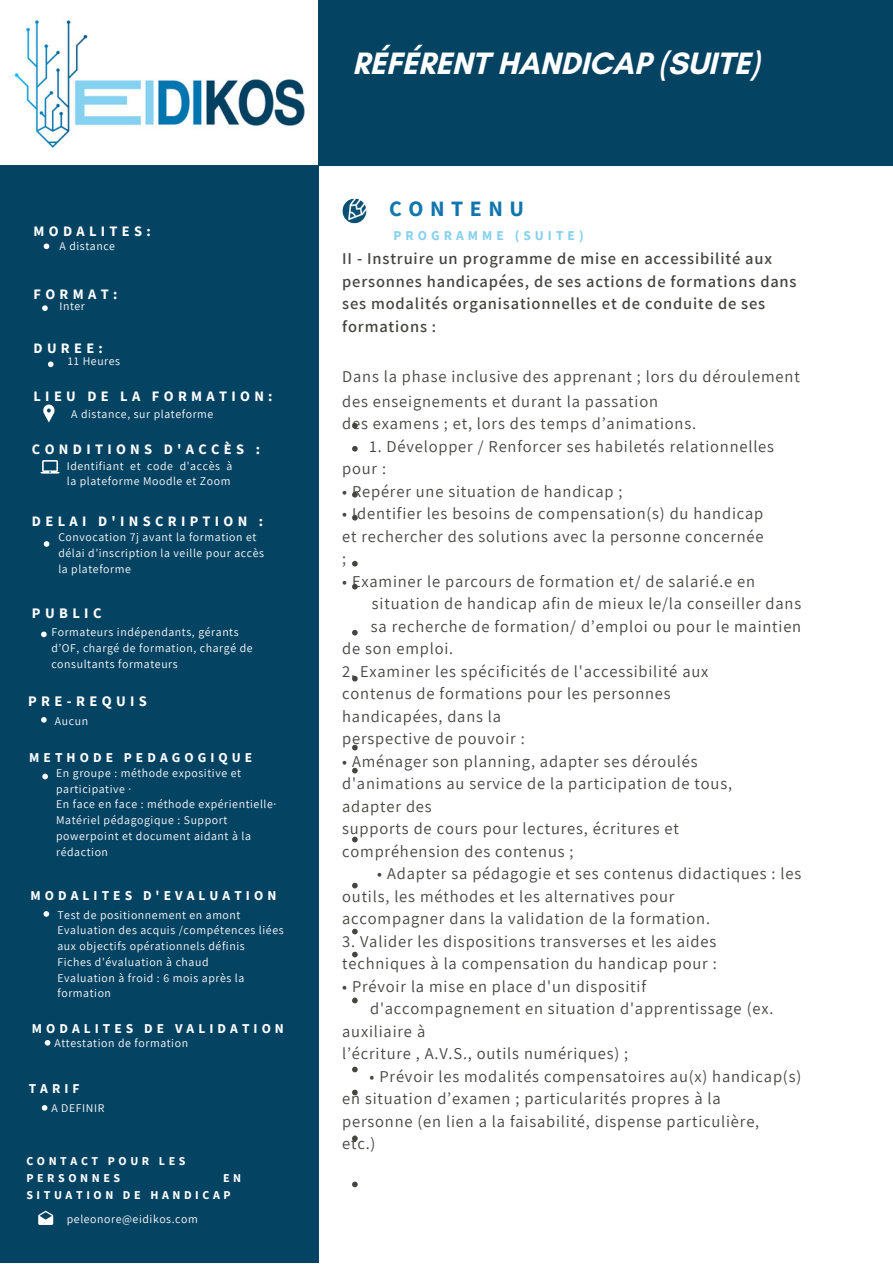
<style>
.page{position:relative;width:893px;height:1264px;background:#fff}
.page>*{position:absolute;margin:0;border:0;box-sizing:border-box;transform-origin:0 0}
.t1{font:700 31.5px "Glacial Indifference";color:#fff}
.t2{font:700 21.9px "Source Sans Pro";letter-spacing:.3em;color:#1176b0}
.t3{font:16.5px "Assistant";letter-spacing:.05em;color:#444440}
.t4{font:600 16.5px/22.5px "Assistant";letter-spacing:.05em;color:#444440}
.t5{font:700 14.55px "Source Sans Pro";letter-spacing:.3em;color:#fff}
.t6{font:700 14.4px "Source Sans Pro";letter-spacing:.3em;color:#fff}
.t7{font:700 13.5px "Source Sans Pro";letter-spacing:.3em;color:#fff}
.t8{font:700 13.5px "Source Sans Pro";letter-spacing:.3em;color:#86d1f0}
.t9{font:700 12px/16.8px "Source Sans Pro";letter-spacing:.3em;color:#fff}
.t10{font:11.85px/15.8px "Assistant";letter-spacing:.05em;color:#fff}
</style>
<div class="page">
<div style="left:318px;top:0;width:574px;height:165px;background:#054363"></div>
<div style="left:0;top:166px;width:318px;height:1096px;background:#054363"></div>
<svg style="left:43px;top:404px;width:11px;height:18px"></svg>
<svg style="left:40px;top:460px;width:20px;height:13px"></svg>
<svg style="left:38px;top:1210px;width:15px;height:14px"></svg>
<svg style="left:44px;top:541px;width:5px;height:6px"></svg>
<svg style="left:41px;top:717px;width:6px;height:5px"></svg>
<svg style="left:41px;top:631px;width:6px;height:6px"></svg>
<svg style="left:44px;top:243px;width:5px;height:6px"></svg>
<svg style="left:48px;top:361px;width:6px;height:6px"></svg>
<svg style="left:42px;top:305px;width:6px;height:6px"></svg>
<img style="left:14px;top:20px;width:291px;height:128px">
<img style="left:342px;top:198px;width:25px;height:25px;border-radius:13px">
<svg style="left:42px;top:1105px;width:5px;height:5px"></svg>
<svg style="left:42px;top:773px;width:6px;height:6px"></svg>
<svg style="left:44px;top:911px;width:5px;height:5px"></svg>
<svg style="left:45px;top:1040px;width:5px;height:5px"></svg>
<svg style="left:352px;top:423px;width:5px;height:5px"></svg>
<svg style="left:352px;top:446px;width:5px;height:5px"></svg>
<svg style="left:352px;top:492px;width:5px;height:5px"></svg>
<svg style="left:352px;top:515px;width:5px;height:5px"></svg>
<svg style="left:352px;top:561px;width:5px;height:5px"></svg>
<svg style="left:352px;top:584px;width:5px;height:5px"></svg>
<svg style="left:352px;top:630px;width:5px;height:5px"></svg>
<svg style="left:352px;top:676px;width:5px;height:5px"></svg>
<svg style="left:352px;top:744px;width:5px;height:6px"></svg>
<svg style="left:352px;top:767px;width:5px;height:6px"></svg>
<svg style="left:352px;top:836px;width:5px;height:6px"></svg>
<svg style="left:352px;top:882px;width:5px;height:6px"></svg>
<svg style="left:352px;top:928px;width:5px;height:6px"></svg>
<svg style="left:352px;top:951px;width:5px;height:6px"></svg>
<svg style="left:352px;top:997px;width:5px;height:6px"></svg>
<svg style="left:352px;top:1066px;width:5px;height:6px"></svg>
<svg style="left:352px;top:1089px;width:5px;height:6px"></svg>
<svg style="left:352px;top:1135px;width:5px;height:6px"></svg>
<svg style="left:352px;top:1181px;width:5px;height:6px"></svg>
<p class="t6" style="left:34px;top:222px;width:119px">MODALITES:</p>
<p class="t10" style="left:59px;top:238px;width:57px">A distance</p>
<p class="t6" style="left:34px;top:284px;width:85px">FORMAT:</p>
<p class="t10" style="left:59px;top:298px;width:27px">Inter</p>
<p class="t6" style="left:34px;top:338px;width:71px">DUREE:</p>
<p class="t10" style="left:68px;top:352px;width:54px">11 Heures</p>
<p class="t6" style="left:34px;top:387px;width:240px">LIEU DE LA FORMATION:</p>
<p class="t10" style="left:71px;top:405px;width:144px">A distance, sur plateforme</p>
<p class="t6" style="left:32px;top:440px;width:229px">CONDITIONS D'ACCÈS :</p>
<p class="t10" style="left:67px;top:457px;width:167px">Identifiant et code d'accès à la plateforme Moodle et Zoom</p>
<p class="t6" style="left:32px;top:512px;width:233px">DELAI D'INSCRIPTION :</p>
<p class="t10" style="left:58px;top:529px;width:207px">Convocation 7j avant la formation et délai d’inscription la veille pour accès la plateforme</p>
<p class="t5" style="left:32px;top:603px;width:71px">PUBLIC</p>
<p class="t10" style="left:51px;top:624px;width:203px">Formateurs indépendants, gérants d’OF, chargé de formation, chargé de consultants formateurs</p>
<p class="t5" style="left:28px;top:691px;width:120px">PRE-REQUIS</p>
<p class="t10" style="left:55px;top:712px;width:35px">Aucun</p>
<p class="t7" style="left:29px;top:748px;width:224px">METHODE PEDAGOGIQUE</p>
<p class="t10" style="left:56px;top:764px;width:186px">En groupe : méthode expositive et</p>
<p class="t10" style="left:56px;top:780px;width:77px">participative ·</p>
<p class="t10" style="left:56px;top:796px;width:222px">En face en face : méthode expérientielle·<br>Matériel pédagogique : Support</p>
<p class="t10" style="left:56px;top:827px;width:196px">powerpoint et document aidant à la</p>
<p class="t10" style="left:56px;top:843px;width:53px">rédaction</p>
<p class="t7" style="left:31px;top:886px;width:247px">MODALITES D'EVALUATION</p>
<p class="t10" style="left:57px;top:906px;width:228px">Test de positionnement en amont<br>Evaluation des acquis /compétences liées aux objectifs opérationnels définis</p>
<p class="t10" style="left:57px;top:953px;width:153px">Fiches d'évaluation à chaud</p>
<p class="t10" style="left:57px;top:969px;width:188px">Evaluation à froid : 6 mois après la formation</p>
<p class="t7" style="left:32px;top:1019px;width:254px">MODALITES DE VALIDATION</p>
<p class="t10" style="left:54px;top:1035px;width:135px">Attestation de formation</p>
<p class="t7" style="left:29px;top:1080px;width:52px">TARIF</p>
<p class="t10" style="left:51px;top:1100px;width:54px">A DEFINIR</p>
<p class="t9" style="left:26px;top:1152px;width:161px">CONTACT POUR LES</p>
<p class="t9" style="left:26px;top:1169px;width:95px">PERSONNES</p>
<p class="t9" style="left:26px;top:1169px;width:216px;text-indent:197px">E N<br>SITUATION DE HANDICAP</p>
<p class="t10" style="left:67px;top:1210px;width:132px">peleonore@eidikos.com</p>
<p class="t1" style="left:352px;top:44px;width:408px">RÉFÉRENT HANDICAP (SUITE)</p>
<p class="t2" style="left:389px;top:195px;width:136px">CONTENU</p>
<p class="t8" style="left:393px;top:227px;width:192px">PROGRAMME (SUITE)</p>
<p class="t4" style="left:342px;top:247px;width:456px">II - Instruire un programme de mise en accessibilité aux personnes handicapées, de ses actions de formations dans ses modalités organisationnelles et de conduite de ses formations :</p>
<p class="t3" style="left:342px;top:365px;width:459px">Dans la phase inclusive des apprenant ; lors du déroulement</p>
<p class="t3" style="left:342px;top:390px;width:317px">des enseignements et durant la passation</p>
<p class="t3" style="left:342px;top:412px;width:355px">des examens ; et, lors des temps d’animations.</p>
<p class="t3" style="left:369px;top:435px;width:406px">1. Développer / Renforcer ses habiletés relationnelles</p>
<p class="t3" style="left:342px;top:457px;width:45px">pour :</p>
<p class="t3" style="left:342px;top:480px;width:282px">• Repérer une situation de handicap ;</p>
<p class="t3" style="left:342px;top:502px;width:422px">• Identifier les besoins de compensation(s) du handicap</p>
<p class="t3" style="left:342px;top:525px;width:423px">et rechercher des solutions avec la personne concernée</p>
<p class="t3" style="left:342px;top:547px;width:5px">;</p>
<p class="t3" style="left:342px;top:570px;width:414px">• Examiner le parcours de formation et/ de salarié.e en</p>
<p class="t3" style="left:372px;top:592px;width:431px">situation de handicap afin de mieux le/la conseiller dans</p>
<p class="t3" style="left:371px;top:615px;width:432px">sa recherche de formation/ d’emploi ou pour le maintien</p>
<p class="t3" style="left:342px;top:637px;width:112px">de son emploi.</p>
<p class="t3" style="left:342px;top:660px;width:367px">2. Examiner les spécificités de l'accessibilité aux</p>
<p class="t3" style="left:342px;top:682px;width:330px">contenus de formations pour les personnes</p>
<p class="t3" style="left:342px;top:705px;width:160px">handicapées, dans la</p>
<p class="t3" style="left:342px;top:727px;width:184px">perspective de pouvoir :</p>
<p class="t3" style="left:342px;top:750px;width:357px">• Aménager son planning, adapter ses déroulés</p>
<p class="t3" style="left:342px;top:772px;width:391px">d'animations au service de la participation de tous,</p>
<p class="t3" style="left:342px;top:795px;width:91px">adapter des</p>
<p class="t3" style="left:342px;top:817px;width:338px">supports de cours pour lectures, écritures et</p>
<p class="t3" style="left:342px;top:839px;width:233px">compréhension des contenus ;</p>
<p class="t3" style="left:377px;top:862px;width:425px">• Adapter sa pédagogie et ses contenus didactiques : les</p>
<p class="t3" style="left:342px;top:884px;width:334px">outils, les méthodes et les alternatives pour</p>
<p class="t3" style="left:342px;top:907px;width:369px">accompagner dans la validation de la formation.</p>
<p class="t3" style="left:342px;top:929px;width:375px">3. Valider les dispositions transverses et les aides</p>
<p class="t3" style="left:342px;top:952px;width:376px">techniques à la compensation du handicap pour :</p>
<p class="t3" style="left:342px;top:974px;width:305px">• Prévoir la mise en place d'un dispositif</p>
<p class="t3" style="left:370px;top:997px;width:404px">d'accompagnement en situation d'apprentissage (ex.</p>
<p class="t3" style="left:342px;top:1019px;width:84px">auxiliaire à</p>
<p class="t3" style="left:342px;top:1042px;width:287px">l’écriture , A.V.S., outils numériques) ;</p>
<p class="t3" style="left:369px;top:1064px;width:433px">• Prévoir les modalités compensatoires au(x) handicap(s)</p>
<p class="t3" style="left:342px;top:1087px;width:380px">en situation d’examen ; particularités propres à la</p>
<p class="t3" style="left:342px;top:1109px;width:418px">personne (en lien a la faisabilité, dispense particulière,</p>
<p class="t3" style="left:342px;top:1132px;width:35px">etc.)</p>
</div>
